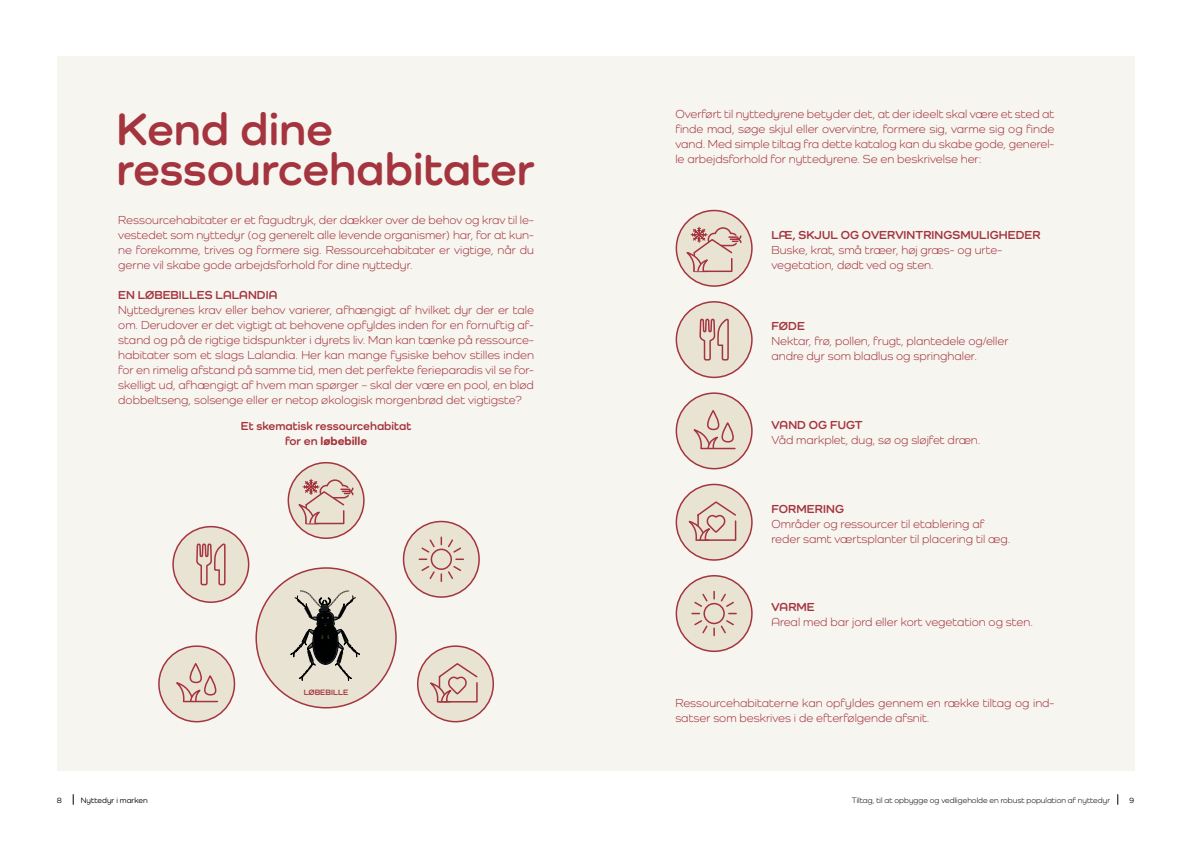
<style>
.page{position:relative;width:1191px;height:842px;background:#fff}
.page>*{position:absolute;margin:0;border:0;box-sizing:border-box;transform-origin:0 0}
.t1{font:700 46.9px/40px "Como";color:#a4343e}
.t2{font:12px/15px "Como";color:#a4343e}
.t3{font:700 12px/15px "Como";letter-spacing:.01em;color:#a4343e;text-align:center}
.t4{font:8px "Como";color:#000}
.t5{font:500 8px "Como";color:#000}
.t6{font:700 8px "Como";letter-spacing:.005em;color:#a4343e}
.s1{font-weight:800}
</style>
<div class="page">
<div style="left:57px;top:57px;width:1077px;height:714px;background:#f7f5f0"></div>
<div style="left:173px;top:527px;width:76px;height:75px;background:#e9e3d3;border-radius:50%"></div>
<div style="left:403px;top:521px;width:76px;height:76px;background:#e9e3d3;border-radius:50%"></div>
<div style="left:403px;top:521px;width:77px;height:77px;border:2px solid #a4343e;border-radius:50%"></div>
<svg style="left:418px;top:536px;width:46px;height:46px"></svg>
<div style="left:676px;top:302px;width:76px;height:75px;background:#e9e3d3;border-radius:50%"></div>
<div style="left:675px;top:301px;width:77px;height:77px;border:2px solid #a4343e;border-radius:50%"></div>
<div style="left:676px;top:576px;width:76px;height:75px;background:#e9e3d3;border-radius:50%"></div>
<div style="left:675px;top:575px;width:77px;height:77px;border:2px solid #a4343e;border-radius:50%"></div>
<svg style="left:691px;top:590px;width:46px;height:47px"></svg>
<div style="left:256px;top:568px;width:140px;height:140px;background:#e9e3d3;border-radius:50%"></div>
<svg style="left:290px;top:590px;width:70px;height:91px"></svg>
<div style="left:676px;top:484px;width:76px;height:76px;background:#e9e3d3;border-radius:50%"></div>
<div style="left:675px;top:484px;width:77px;height:77px;border:2px solid #a4343e;border-radius:50%"></div>
<svg style="left:684px;top:500px;width:53px;height:41px"></svg>
<div style="left:418px;top:646px;width:75px;height:76px;background:#e9e3d3;border-radius:50%"></div>
<div style="left:417px;top:645px;width:77px;height:77px;border:2px solid #a4343e;border-radius:50%"></div>
<svg style="left:430px;top:663px;width:48px;height:40px"></svg>
<div style="left:676px;top:393px;width:76px;height:76px;background:#e9e3d3;border-radius:50%"></div>
<div style="left:675px;top:392px;width:77px;height:77px;border:2px solid #a4343e;border-radius:50%"></div>
<div style="left:159px;top:646px;width:75px;height:76px;background:#e9e3d3;border-radius:50%"></div>
<div style="left:158px;top:645px;width:77px;height:77px;border:2px solid #a4343e;border-radius:50%"></div>
<svg style="left:172px;top:525px;width:55px;height:178px"></svg>
<hr style="left:184px;top:701px;width:33px;height:1px;background:#a4343e">
<div style="left:676px;top:211px;width:76px;height:75px;background:#e9e3d3;border-radius:50%"></div>
<div style="left:675px;top:210px;width:77px;height:77px;border:2px solid #a4343e;border-radius:50%"></div>
<svg style="left:682px;top:226px;width:60px;height:224px"></svg>
<div style="left:288px;top:463px;width:76px;height:75px;background:#e9e3d3;border-radius:50%"></div>
<div style="left:287px;top:462px;width:77px;height:77px;border:2px solid #a4343e;border-radius:50%"></div>
<svg style="left:294px;top:478px;width:60px;height:47px"></svg>
<h1 class="t1" style="left:117px;top:108px;width:419px">Kend dine ressourcehabitater</h1>
<p class="t2" style="left:118px;top:213px;width:417px;text-align:justify">Ressourcehabitater er et fagudtryk, der dækker over de behov og krav til le&shy;vestedet som nyttedyr (og generelt alle levende organismer) har, for at kun&shy;ne forekomme, trives og formere sig. Ressourcehabitater er vigtige, når du gerne vil skabe gode arbejdsforhold for dine nyttedyr.</p>
<p class="t3" style="left:118px;top:287px;width:161px">EN LØBEBILLES LALANDIA</p>
<p class="t2" style="left:118px;top:303px;width:417px;text-align:justify">Nyttedyrenes krav eller behov varierer, afhængigt af hvilket dyr der er tale om. Derudover er det vigtigt at behovene opfyldes inden for en fornuftig af&shy;stand og på de rigtige tidspunkter i dyrets liv. Man kan tænke på ressource&shy;habitater som et slags Lalandia. Her kan mange fysiske behov stilles inden for en rimelig afstand på samme tid, men det perfekte ferieparadis vil se for&shy;skelligt ud, afhængigt af hvem man spørger – skal der være en pool, en blød dobbeltseng, solsenge eller er netop økologisk morgenbrød det vigtigste?</p>
<p class="t3" style="left:241px;top:418px;width:172px">Et skematisk ressourcehabitat for en <span class="s1">løbebille</span></p>
<p class="t6" style="left:304px;top:687px;width:46px">LØBEBILLE</p>
<p class="t2" style="left:675px;top:106px;width:380px;text-align:justify">Overført til nyttedyrene betyder det, at der ideelt skal være et sted at finde mad, søge skjul eller overvintre, formere sig, varme sig og finde vand. Med simple tiltag fra dette katalog kan du skabe gode, generel&shy;le arbejdsforhold for nyttedyrene. Se en beskrivelse her:</p>
<p class="t3" style="left:771px;top:227px;width:271px">LÆ, SKJUL OG OVERVINTRINGSMULIGHEDER</p>
<p class="t2" style="left:771px;top:242px;width:232px">Buske, krat, små træer, høj græs- og urte&shy;vegetation, dødt ved og sten.</p>
<p class="t3" style="left:771px;top:318px;width:35px">FØDE</p>
<p class="t2" style="left:771px;top:333px;width:238px">Nektar, frø, pollen, frugt, plantedele og/eller andre dyr som bladlus og springhaler.</p>
<p class="t3" style="left:771px;top:417px;width:92px">VAND OG FUGT</p>
<p class="t2" style="left:771px;top:432px;width:210px">Våd markplet, dug, sø og sløjfet dræn.</p>
<p class="t3" style="left:771px;top:501px;width:74px">FORMERING</p>
<p class="t2" style="left:771px;top:516px;width:240px">Områder og ressourcer til etablering af reder samt værtsplanter til placering til æg.</p>
<p class="t3" style="left:771px;top:599px;width:45px">VARME</p>
<p class="t2" style="left:771px;top:614px;width:263px">Areal med bar jord eller kort vegetation og sten.</p>
<p class="t2" style="left:675px;top:696px;width:380px">Ressourcehabitaterne kan opfyldes gennem en række tiltag og ind&shy;satser som beskrives i de efterfølgende afsnit.</p>
<p class="t5" style="left:57px;top:795px;width:7px">8</p>
<p class="t5" style="left:81px;top:795px;width:68px">Nyttedyr i marken</p>
<p class="t4" style="left:851px;top:795px;width:260px">Tiltag, til at opbygge og vedligeholde en robust population af nyttedyr</p>
<p class="t5" style="left:1129px;top:795px;width:7px">9</p>
</div>
